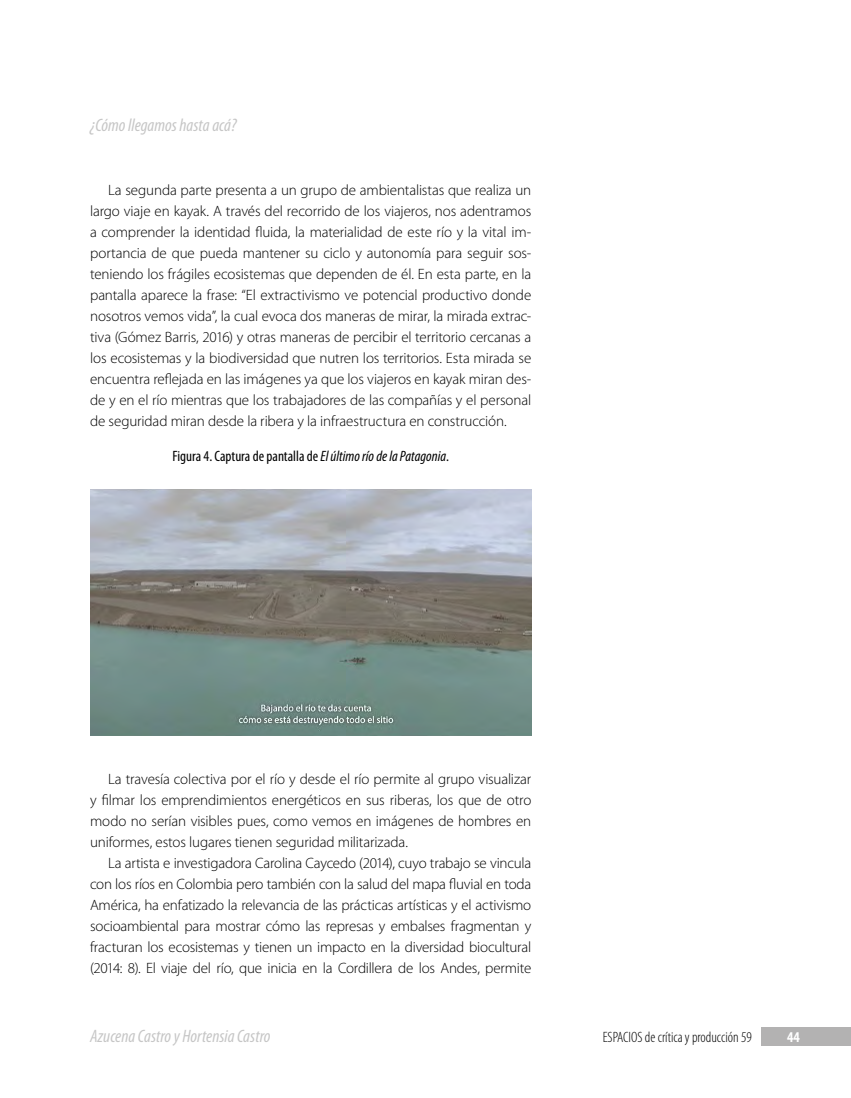
<style>
.page{position:relative;width:851px;height:1098px;background:#fff}
.page>*{position:absolute;margin:0;border:0;box-sizing:border-box;transform-origin:0 0}
.t1{font:italic condensed 18px "Myriad Pro";color:#c6c6c6}
._4-1a-Texto_central{font:300 15px/21px "Myriad Pro";letter-spacing:-.01em;color:#000;text-align:justify}
.Figura_-_Título{font:condensed 15px "Myriad Pro";color:#000}
.t2{font:300 condensed 15px "Myriad Pro";color:#000}
.t3{font:700 condensed 15px "Myriad Pro";color:#fff}
.s1{font-style:italic}
</style>
<div class="page">
<div style="left:760px;top:1027px;width:90px;height:18px;background:#b3b2b2"></div>
<img style="left:90px;top:490px;width:441px;height:244px">
<p class="t1" style="left:90px;top:115px;width:148px">¿Cómo llegamos hasta acá?</p>
<p class="_4-1a-Texto_central" style="left:90px;top:180px;width:442px;text-indent:18px">La segunda parte presenta a un grupo de ambientalistas que realiza un largo viaje en kayak. A través del recorrido de los viajeros, nos adentramos a comprender la identidad fluida, la materialidad de este río y la vital im&shy;portancia de que pueda mantener su ciclo y autonomía para seguir sos&shy;teniendo los frágiles ecosistemas que dependen de él. En esta parte, en la pantalla aparece la frase: “El extractivismo ve potencial productivo donde nosotros vemos vida”, la cual evoca dos maneras de mirar, la mirada extrac&shy;tiva (Gómez Barris, 2016) y otras maneras de percibir el territorio cercanas a los ecosistemas y la biodiversidad que nutren los territorios. Esta mirada se encuentra reflejada en las imágenes ya que los viajeros en kayak miran des&shy;de y en el río mientras que los trabajadores de las compañías y el personal de seguridad miran desde la ribera y la infraestructura en construcción.</p>
<p class="Figura_-_Título" style="left:172px;top:448px;width:278px">Figura 4. Captura de pantalla de <span class="s1">El último río de la Patagonia</span>.</p>
<p class="_4-1a-Texto_central" style="left:90px;top:768px;width:442px;text-indent:18px">La travesía colectiva por el río y desde el río permite al grupo visualizar y filmar los emprendimientos energéticos en sus riberas, los que de otro modo no serían visibles pues, como vemos en imágenes de hombres en uniformes, estos lugares tienen seguridad militarizada.</p>
<p class="_4-1a-Texto_central" style="left:90px;top:852px;width:442px;text-indent:18px">La artista e investigadora Carolina Caycedo (2014), cuyo trabajo se vincula con los ríos en Colombia pero también con la salud del mapa fluvial en toda América, ha enfatizado la relevancia de las prácticas artísticas y el activismo socioambiental para mostrar cómo las represas y embalses fragmentan y fracturan los ecosistemas y tienen un impacto en la diversidad biocultural (2014: 8). El viaje del río, que inicia en la Cordillera de los Andes, permite</p>
<p class="t1" style="left:90px;top:1026px;width:182px">Azucena Castro y Hortensia Castro</p>
<p class="t2" style="left:602px;top:1028px;width:151px">ESPACIOS de crítica y producción 59</p>
<p class="t3" style="left:787px;top:1028px;width:14px">44</p>
</div>
